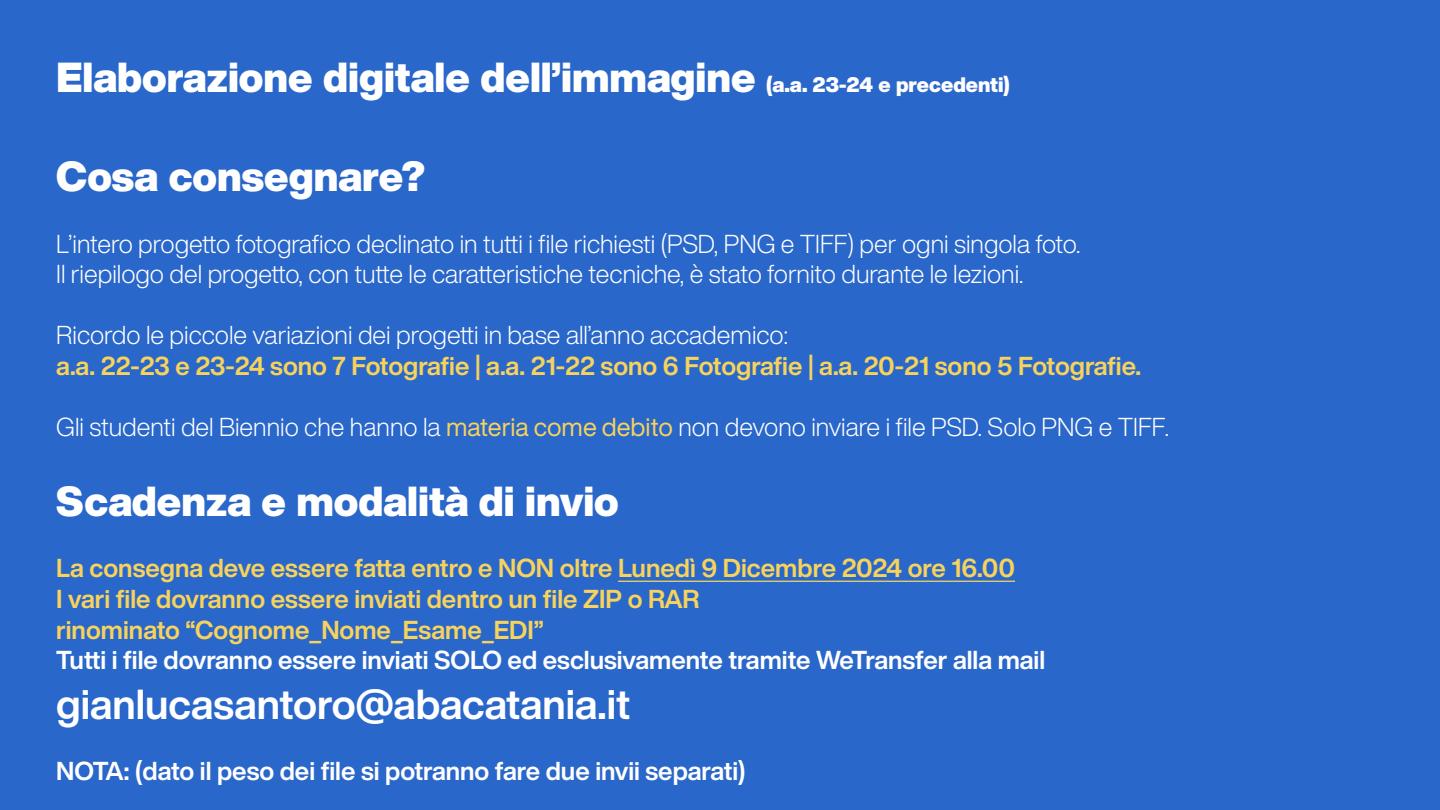
<style>
.page{position:relative;width:1440px;height:810px;background:#2a67ca}
.page>*{position:absolute;margin:0;border:0;box-sizing:border-box;transform-origin:0 0}
.t1{font:900 41.25px "Helvetica Now Display";color:#fff}
.t2{font:700 41.25px "Helvetica Now Display";color:#fff}
.t3{font:300 25.5px/30.6px "Helvetica Now Display";color:#fff}
.t4{font:700 25.5px/30.6px "Helvetica Now Display";color:#f7d35c}
.t5{font:700 25.5px "Helvetica Now Display";color:#fff}
.s1{font-size:20.62px}
.s2{font-weight:400;color:#f7d35c}
</style>
<div class="page">
<hr style="left:618px;top:581px;width:397px;height:1px;background:#f7d35c">
<h1 class="t1" style="left:56px;top:49px;width:955px">Elaborazione digitale dell’immagine <span class="s1">(a.a. 23-24 e precedenti)</span></h1>
<h1 class="t1" style="left:56px;top:148px;width:370px">Cosa consegnare?</h1>
<p class="t3" style="left:56px;top:228px;width:1026px">L’intero progetto fotografico declinato in tutti i file richiesti (PSD, PNG e TIFF) per ogni singola foto.<br>Il riepilogo del progetto, con tutte le caratteristiche tecniche, è stato fornito durante le lezioni.</p>
<p class="t3" style="left:56px;top:320px;width:733px">Ricordo le piccole variazioni dei progetti in base all’anno accademico:</p>
<p class="t4" style="left:56px;top:351px;width:1086px">a.a. 22-23 e 23-24 sono 7 Fotografie | a.a. 21-22 sono 6 Fotografie | a.a. 20-21 sono 5 Fotografie.</p>
<p class="t3" style="left:56px;top:412px;width:1114px">Gli studenti del Biennio che hanno la <span class="s2">materia come debito</span> non devono inviare i file PSD. Solo PNG e TIFF.</p>
<h1 class="t1" style="left:56px;top:473px;width:564px">Scadenza e modalità di invio</h1>
<p class="t4" style="left:56px;top:553px;width:960px">La consegna deve essere fatta entro e NON oltre Lunedì 9 Dicembre 2024 ore 16.00<br>I vari file dovranno essere inviati dentro un file ZIP o RAR<br>rinominato “Cognome_Nome_Esame_EDI”</p>
<p class="t5" style="left:56px;top:643px;width:990px">Tutti i file dovranno essere inviati SOLO ed esclusivamente tramite WeTransfer alla mail</p>
<h1 class="t2" style="left:56px;top:676px;width:576px">gianlucasantoro@abacatania.it</h1>
<p class="t5" style="left:56px;top:753px;width:691px">NOTA: (dato il peso dei file si potranno fare due invii separati)</p>
</div>
